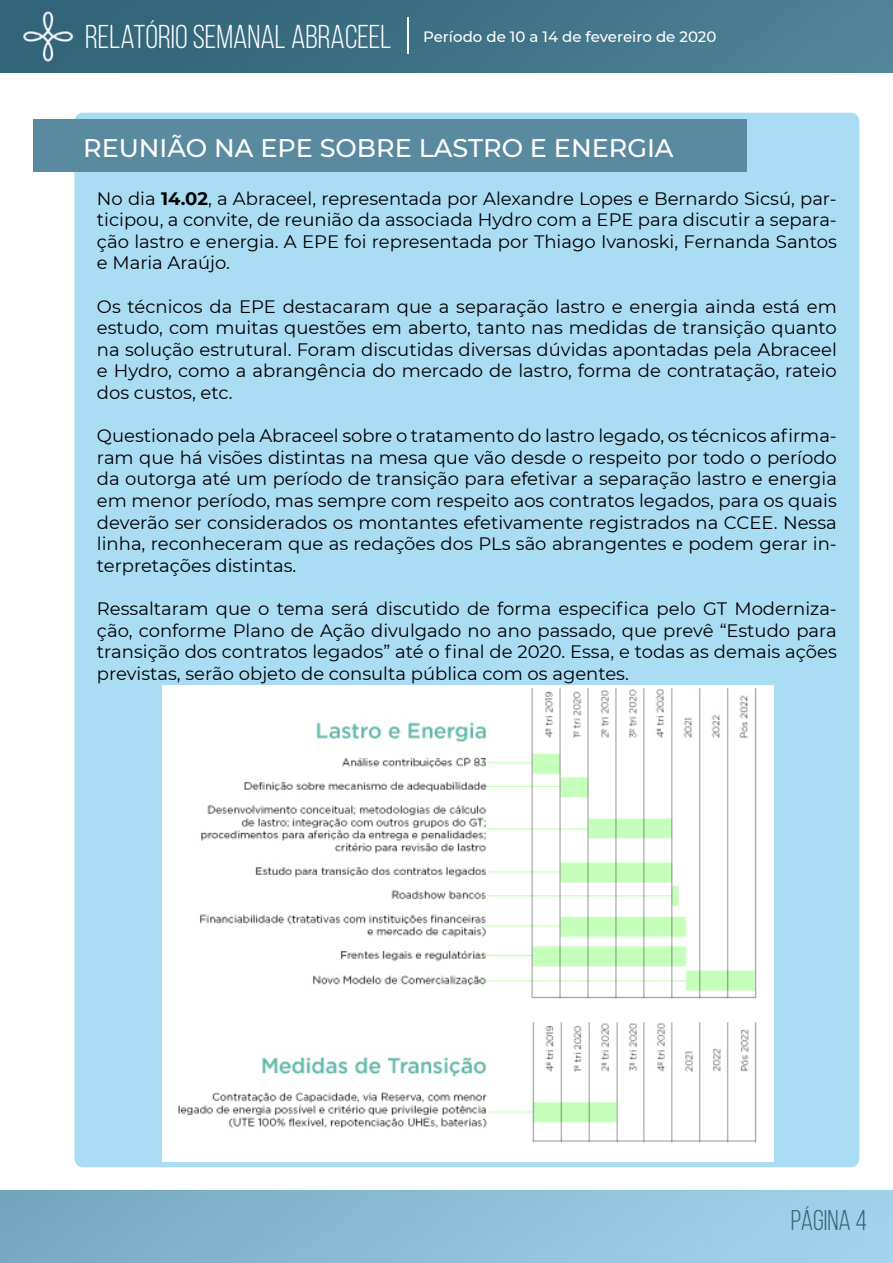
<style>
.page{position:relative;width:893px;height:1263px;background:#fff}
.page>*{position:absolute;margin:0;border:0;box-sizing:border-box;transform-origin:0 0}
.t1{font:33px "Bebas Neue";color:#fff}
.t2{font:28.5px "Bebas Neue";color:#326479}
.t3{font:500 25.5px "Montserrat";color:#fff}
.t4{font:18px/21.6px "Montserrat";color:#000;text-align:justify}
.t5{font:500 15px "Montserrat";color:#fff}
.s1{font-weight:700}
</style>
<div class="page">
<img style="left:0;top:0;width:893px;height:72px">
<img style="left:21px;top:10px;width:53px;height:52px">
<hr style="left:407px;top:17px;width:2px;height:37px;background:#fff">
<div style="left:74px;top:113px;width:785px;height:1054px;background:#aadcf4;border-radius:9px"></div>
<div style="left:33px;top:119px;width:713px;height:52px;background:#5a8aa0"></div>
<img style="left:163px;top:686px;width:611px;height:475px">
<h1 class="t1" style="left:85px;top:19px;width:308px">RELATÓRIO SEMANAL ABRACEEL</h1>
<p class="t5" style="left:423px;top:26px;width:295px">Período de 10 a 14 de fevereiro de 2020</p>
<h3 class="t3" style="left:83px;top:130px;width:592px">REUNIÃO NA EPE SOBRE LASTRO E ENERGIA</h3>
<p class="t4" style="left:97px;top:187px;width:741px">No dia <span class="s1">14.02</span>, a Abraceel, representada por Alexandre Lopes e Bernardo Sicsú, par&shy;ticipou, a convite, de reunião da associada Hydro com a EPE para discutir a separa&shy;ção lastro e energia. A EPE foi representada por Thiago Ivanoski, Fernanda Santos e Maria Araújo.</p>
<p class="t4" style="left:97px;top:295px;width:741px">Os técnicos da EPE destacaram que a separação lastro e energia ainda está em estudo, com muitas questões em aberto, tanto nas medidas de transição quanto na solução estrutural. Foram discutidas diversas dúvidas apontadas pela Abraceel e Hydro, como a abrangência do mercado de lastro, forma de contratação, rateio dos custos, etc.</p>
<p class="t4" style="left:97px;top:424px;width:741px">Questionado pela Abraceel sobre o tratamento do lastro legado, os técnicos afirma&shy;ram que há visões distintas na mesa que vão desde o respeito por todo o período da outorga até um período de transição para efetivar a separação lastro e energia em menor período, mas sempre com respeito aos contratos legados, para os quais deverão ser considerados os montantes efetivamente registrados na CCEE. Nessa linha, reconheceram que as redações dos PLs são abrangentes e podem gerar in&shy;terpretações distintas.</p>
<p class="t4" style="left:97px;top:597px;width:741px">Ressaltaram que o tema será discutido de forma especifica pelo GT Moderniza&shy;ção, conforme Plano de Ação divulgado no ano passado, que prevê “Estudo para transição dos contratos legados” até o final de 2020. Essa, e todas as demais ações previstas, serão objeto de consulta pública com os agentes.</p>
<h2 class="t2" style="left:791px;top:1205px;width:78px">PÁGINA 4</h2>
</div>
